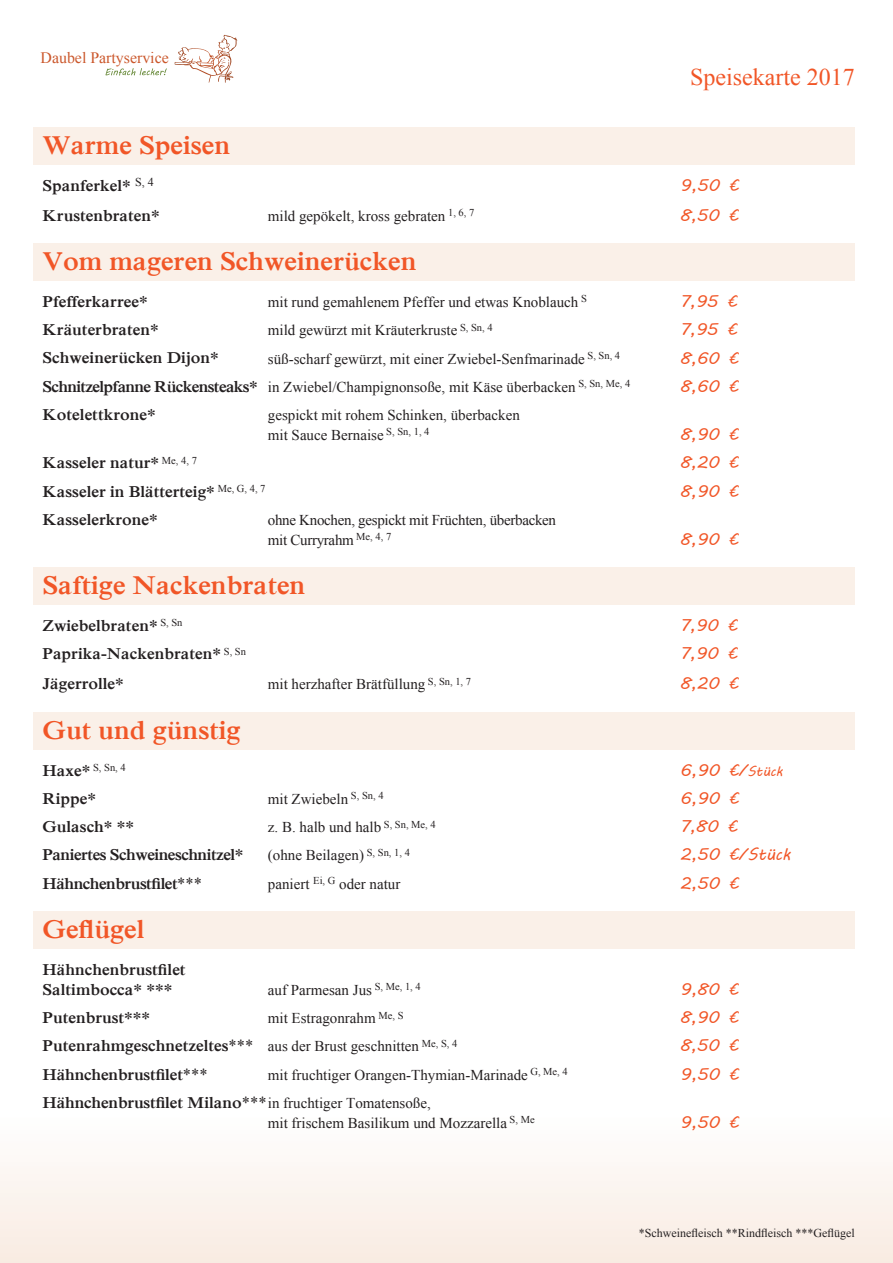
<style>
.page{position:relative;width:893px;height:1263px;background:#fff}
.page>*{position:absolute;margin:0;border:0;box-sizing:border-box;transform-origin:0 0}
.t1{font:700 27px "Iskoola Pota";color:#f15627}
.t2{font:24px "Iskoola Pota";color:#f15627}
.t3{font:700 16.5px/19.8px "Iskoola Pota";color:#231f20}
.t4{font:16.5px "MV Boli";color:#f15627}
.t5{font:700 16.5px "Iskoola Pota";letter-spacing:-.03em;color:#231f20}
.t6{font:15.9px "Iskoola Pota";color:#cb572b}
.t7{font:15px/19.8px "Iskoola Pota";color:#231f20}
.t8{font:15px/19.8px "Iskoola Pota";letter-spacing:-.02em;color:#231f20}
.t9{font:12px "Iskoola Pota";color:#231f20}
.t10{font:10.5px "Iskoola Pota";color:#231f20}
.s1{font-weight:700;font-size:16.5px}
.s2{font-size:13.5px}
.s3{font-weight:400}
.s4{font-weight:400;font-size:15px}
</style>
<div class="page">
<div style="left:0;top:1113px;width:893px;height:150px;background:linear-gradient(to right,#fbf5f0,#fbf5f0)"></div>
<div style="left:33px;top:128px;width:821px;height:37px;background:#faf0e8"></div>
<div style="left:33px;top:243px;width:821px;height:38px;background:#faf0e8"></div>
<div style="left:33px;top:567px;width:821px;height:37px;background:#faf0e8"></div>
<div style="left:33px;top:712px;width:821px;height:38px;background:#faf0e8"></div>
<div style="left:33px;top:911px;width:821px;height:38px;background:#faf0e8"></div>
<svg style="left:106px;top:68px;width:61px;height:8px"></svg>
<svg style="left:175px;top:35px;width:52px;height:48px"></svg>
<p class="t6" style="left:41px;top:48px;width:130px">Daubel Partyservice</p>
<h2 class="t2" style="left:690px;top:63px;width:166px">Speisekarte 2017</h2>
<h1 class="t1" style="left:43px;top:129px;width:189px">Warme Speisen</h1>
<p class="t3" style="left:43px;top:175px;width:113px">Spanferkel* <sup>S,</sup> <sup>4</sup></p>
<p class="t4" style="left:680px;top:174px;width:60px">9,50 €</p>
<p class="t3" style="left:43px;top:205px;width:119px">Krustenbraten*</p>
<p class="t7" style="left:268px;top:206px;width:208px">mild gepökelt, kross gebraten <sup>1,</sup> <sup>6,</sup> <sup>7</sup></p>
<p class="t4" style="left:680px;top:204px;width:60px">8,50 €</p>
<h1 class="t1" style="left:43px;top:246px;width:375px">Vom mageren Schweinerücken</h1>
<p class="t3" style="left:43px;top:292px;width:107px">Pfefferkarree*</p>
<p class="t7" style="left:268px;top:292px;width:320px">mit rund gemahlenem Pfeffer und etwas Knoblauch <sup>S</sup></p>
<p class="t4" style="left:680px;top:290px;width:58px">7,95 €</p>
<p class="t3" style="left:43px;top:320px;width:118px">Kräuterbraten*</p>
<p class="t7" style="left:268px;top:320px;width:226px">mild gewürzt mit Kräuterkruste <sup>S,</sup> <sup>Sn,</sup> <sup>4</sup></p>
<p class="t4" style="left:680px;top:318px;width:58px">7,95 €</p>
<p class="t3" style="left:43px;top:348px;width:178px">Schweinerücken Dijon*</p>
<p class="t7" style="left:268px;top:349px;width:354px">süß-scharf gewürzt, mit einer Zwiebel-Senfmarinade <sup>S,</sup> <sup>Sn,</sup> <sup>4</sup></p>
<p class="t4" style="left:680px;top:347px;width:60px">8,60 €</p>
<p class="t7" style="left:43px;top:377px;width:589px"><span class="s1">Schnitzelpfanne Rückensteaks*</span> in Zwiebel/Champignonsoße, mit Käse überbacken <sup>S,</sup> <sup>Sn,</sup> <sup>Me,</sup> <sup>4</sup></p>
<p class="t4" style="left:680px;top:375px;width:60px">8,60 €</p>
<p class="t3" style="left:43px;top:405px;width:115px">Kotelettkrone*</p>
<p class="t7" style="left:268px;top:405px;width:254px">gespickt mit rohem Schinken, überbacken mit Sauce Bernaise <sup>S,</sup> <sup>Sn,</sup> <sup>1,</sup> <sup>4</sup></p>
<p class="t4" style="left:680px;top:423px;width:60px">8,90 €</p>
<p class="t3" style="left:43px;top:453px;width:156px">Kasseler natur* <sup>Me,</sup> <sup>4,</sup> <sup>7</sup></p>
<p class="t4" style="left:680px;top:451px;width:60px">8,20 €</p>
<p class="t3" style="left:43px;top:481px;width:224px">Kasseler in Blätterteig* <sup>Me,</sup> <sup>G,</sup> <sup>4,</sup> <sup>7</sup></p>
<p class="t4" style="left:680px;top:480px;width:60px">8,90 €</p>
<p class="t3" style="left:43px;top:510px;width:117px">Kasselerkrone*</p>
<p class="t8" style="left:268px;top:510px;width:290px">ohne Knochen, gespickt mit Früchten, überbacken mit Curryrahm <sup>Me,</sup> <sup>4,</sup> <sup>7</sup></p>
<p class="t4" style="left:680px;top:528px;width:60px">8,90 €</p>
<h1 class="t1" style="left:43px;top:570px;width:264px">Saftige Nackenbraten</h1>
<p class="t3" style="left:43px;top:616px;width:142px">Zwiebelbraten* <sup>S,</sup> <sup>Sn</sup></p>
<p class="t4" style="left:680px;top:614px;width:59px">7,90 €</p>
<p class="t3" style="left:43px;top:644px;width:205px">Paprika-Nackenbraten* <sup>S,</sup> <sup>Sn</sup></p>
<p class="t4" style="left:680px;top:642px;width:59px">7,90 €</p>
<p class="t3" style="left:43px;top:674px;width:83px">Jägerrolle*</p>
<p class="t7" style="left:268px;top:674px;width:205px">mit herzhafter Brätfüllung <sup>S,</sup> <sup>Sn,</sup> <sup>1,</sup> <sup>7</sup></p>
<p class="t4" style="left:680px;top:672px;width:60px">8,20 €</p>
<h1 class="t1" style="left:43px;top:714px;width:200px">Gut und günstig</h1>
<p class="t10" style="left:43px;top:761px;width:85px"><span class="s1">Haxe*</span> S, Sn, 4</p>
<p class="t4" style="left:680px;top:758px;width:104px">6,90 €/<span class="s2">Stück</span></p>
<p class="t3" style="left:43px;top:788px;width:55px">Rippe*</p>
<p class="t7" style="left:268px;top:789px;width:117px">mit Zwiebeln <sup>S,</sup> <sup>Sn,</sup> <sup>4</sup></p>
<p class="t4" style="left:680px;top:787px;width:60px">6,90 €</p>
<p class="t3" style="left:43px;top:817px;width:93px">Gulasch* **</p>
<p class="t7" style="left:268px;top:817px;width:169px">z. B. halb und halb <sup>S,</sup> <sup>Sn,</sup> <sup>Me,</sup> <sup>4</sup></p>
<p class="t4" style="left:680px;top:815px;width:59px">7,80 €</p>
<p class="t5" style="left:43px;top:846px;width:202px">Paniertes Schweineschnitzel*</p>
<p class="t7" style="left:268px;top:845px;width:144px">(ohne Beilagen) <sup>S,</sup> <sup>Sn,</sup> <sup>1,</sup> <sup>4</sup></p>
<p class="t4" style="left:680px;top:843px;width:111px">2,50 €/Stück</p>
<p class="t5" style="left:43px;top:874px;width:161px">Hähnchenbrustfilet<span class="s3">***</span></p>
<p class="t7" style="left:268px;top:874px;width:134px">paniert <sup>Ei,</sup> <sup>G</sup> oder natur</p>
<p class="t4" style="left:680px;top:872px;width:60px">2,50 €</p>
<h1 class="t1" style="left:43px;top:914px;width:103px">Geflügel</h1>
<p class="t3" style="left:43px;top:960px;width:145px">Hähnchenbrustfilet<br>Saltimbocca* ***</p>
<p class="t7" style="left:268px;top:980px;width:154px">auf Parmesan Jus <sup>S,</sup> <sup>Me,</sup> <sup>1,</sup> <sup>4</sup></p>
<p class="t4" style="left:680px;top:978px;width:60px">9,80 €</p>
<p class="t3" style="left:43px;top:1008px;width:109px">Putenbrust***</p>
<p class="t7" style="left:268px;top:1008px;width:137px">mit Estragonrahm <sup>Me,</sup> <sup>S</sup></p>
<p class="t4" style="left:680px;top:1006px;width:60px">8,90 €</p>
<p class="t3" style="left:43px;top:1036px;width:416px">Putenrahmgeschnetzeltes<span class="s3">***</span> <span class="s4">aus der Brust geschnitten</span> <sup>Me,</sup> <sup>S,</sup> <sup>4</sup></p>
<p class="t4" style="left:680px;top:1034px;width:60px">8,50 €</p>
<p class="t3" style="left:43px;top:1064px;width:167px">Hähnchenbrustfilet<span class="s3">***</span></p>
<p class="t7" style="left:268px;top:1065px;width:301px">mit fruchtiger Orangen-Thymian-Marinade <sup>G,</sup> <sup>Me,</sup> <sup>4</sup></p>
<p class="t4" style="left:680px;top:1063px;width:60px">9,50 €</p>
<p class="t3" style="left:43px;top:1093px;width:390px">Hähnchenbrustfilet Milano<span class="s3">***</span><span class="s4">in fruchtiger Tomatensoße,</span></p>
<p class="t7" style="left:268px;top:1113px;width:268px">mit frischem Basilikum und Mozzarella <sup>S,</sup> <sup>Me</sup></p>
<p class="t4" style="left:680px;top:1111px;width:60px">9,50 €</p>
<p class="t9" style="left:639px;top:1226px;width:217px">*Schweinefleisch **Rindfleisch ***Geflügel</p>
</div>
